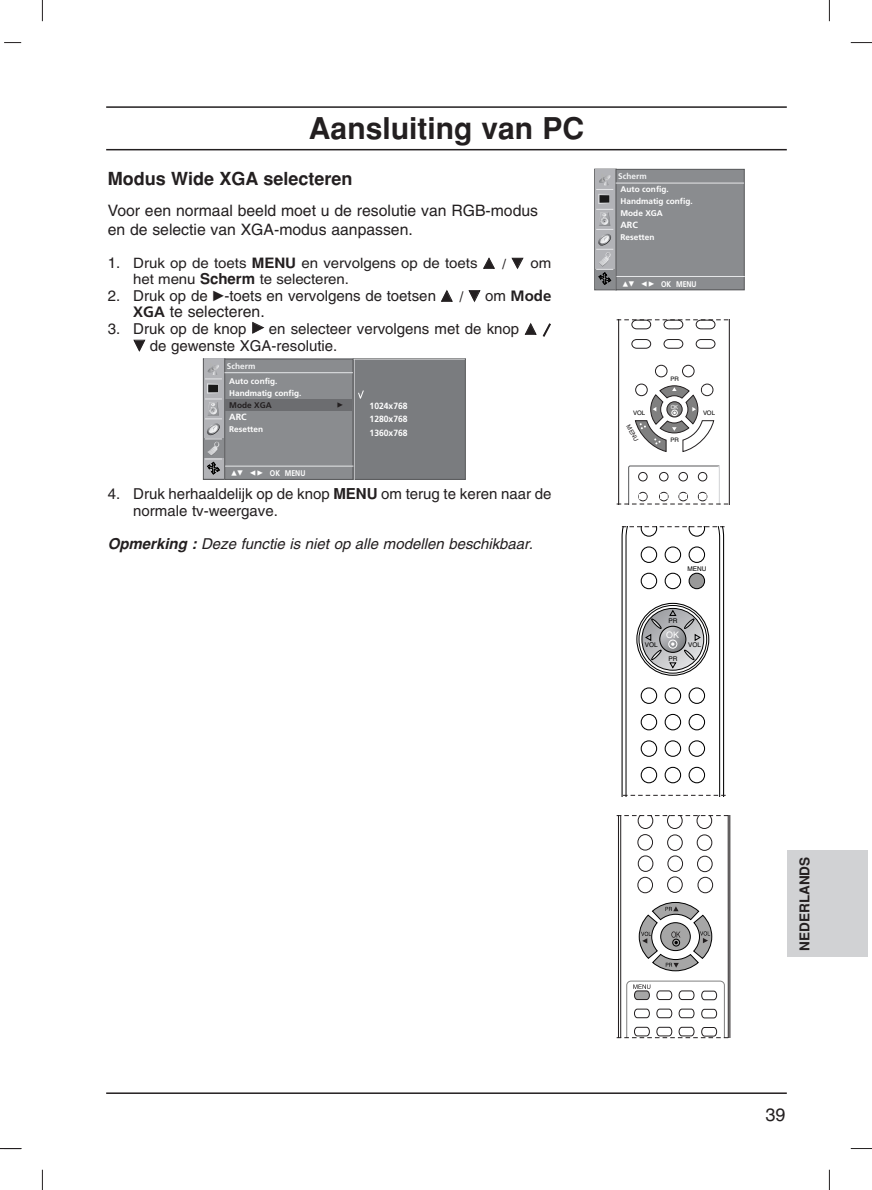
<style>
.page{position:relative;width:872px;height:1190px;background:#fff}
.page>*{position:absolute;margin:0;border:0;box-sizing:border-box;transform-origin:0 0}
.t1{font:700 30px "Helvetica";color:#231f20}
.t2{font:700 18px "Helvetica";color:#231f20}
.t3{font:18px "Helvetica";color:#231f20}
.t4{font:15.75px/18.9px "Helvetica";color:#231f20}
.t5{font:15px/16.5px "Helvetica";color:#231f20}
.t6{font:italic 15px "Helvetica";color:#231f20}
.t7{font:14.25px/16.5px "Helvetica";color:#231f20;scale:1.05 1}
.t8{font:700 13.5px "Helvetica";color:#231f20}
.t9{font:700 9px/13.5px "Frutiger";color:#fff;text-align:justify;scale:.95 1}
.t10{font:700 9px "Frutiger";color:#fff}
.t11{font:9px "Helvetica";color:#fff}
.t12{font:700 8.25px/12px "Frutiger";color:#fff}
.t13{font:700 8.25px "Frutiger";color:#fff;scale:.85 1}
.t14{font:700 8.25px "Frutiger";color:#f2f3f4}
.t15{font:700 8.25px "Frutiger";color:#231f20}
.t16{font:6.45px "Helvetica";color:#000}
.t17{font:6.15px "Helvetica";color:#000}
.t18{font:6.15px "Helvetica";color:#231f20}
.t19{font:6px "FZDING33";color:#231f20}
.t20{font:5.7px "Helvetica";color:#fff;scale:.94 1}
.s1{font-size:15px}
.s2{font-weight:700}
.s3{font-family:"FZDING33";font-size:11.4px}
.s4{font-weight:700;font-size:15px}
.s5{font-family:"FZDING33";font-size:12px}
.s6{font-family:"Frutiger";font-weight:700}
.s7{font-family:"Frutiger";font-weight:700;font-size:15px}
.s8{font-family:"Charlotte Sans Book Plain";font-size:15.75px}
.s9{font-family:"FZDING33";font-weight:400;font-size:6px}
</style>
<div class="page">
<div style="left:203px;top:358px;width:22px;height:122px;border:1px solid #57585a"></div>
<div style="left:204px;top:358px;width:20px;height:20px;background:#b2b3b7"></div>
<div style="left:204px;top:378px;width:20px;height:20px;background:#b2b3b7"></div>
<div style="left:204px;top:398px;width:20px;height:20px;background:#b2b3b7"></div>
<div style="left:204px;top:418px;width:20px;height:20px;background:#b2b3b7"></div>
<div style="left:204px;top:438px;width:20px;height:20px;background:#8a8c8f"></div>
<div style="left:204px;top:458px;width:20px;height:20px;background:#b2b3b7"></div>
<svg style="left:205px;top:365px;width:17px;height:109px"></svg>
<div style="left:354px;top:359px;width:111px;height:120px;background:#7a7c7f"></div>
<div style="left:352px;top:358px;width:114px;height:122px;border:1px solid #57585a"></div>
<hr style="left:353px;top:359px;width:112px;height:1px;background:#d1d2d4">
<hr style="left:353px;top:359px;width:2px;height:121px;background:#d1d2d4">
<div style="left:225px;top:359px;width:127px;height:120px;background:#8a8c8f"></div>
<div style="left:224px;top:358px;width:129px;height:122px;border:1px solid #57585a"></div>
<hr style="left:224px;top:372px;width:129px;height:1px;background:#e6e7e9">
<hr style="left:225px;top:466px;width:128px;height:1px;background:#e6e7e9">
<div style="left:225px;top:399px;width:127px;height:12px;background:#6c6d70"></div>
<svg style="left:358px;top:390px;width:6px;height:9px"></svg>
<div style="left:594px;top:169px;width:22px;height:121px;border:1px solid #57585a"></div>
<div style="left:595px;top:169px;width:20px;height:20px;background:#b2b3b7"></div>
<div style="left:595px;top:189px;width:20px;height:20px;background:#b2b3b7"></div>
<div style="left:595px;top:209px;width:20px;height:20px;background:#b2b3b7"></div>
<div style="left:595px;top:229px;width:20px;height:20px;background:#b2b3b7"></div>
<div style="left:595px;top:249px;width:20px;height:19px;background:#b2b3b7"></div>
<div style="left:595px;top:269px;width:20px;height:19px;background:#8a8c8f"></div>
<svg style="left:596px;top:175px;width:17px;height:109px"></svg>
<div style="left:616px;top:170px;width:127px;height:119px;background:#8a8c8f"></div>
<div style="left:615px;top:169px;width:129px;height:121px;border:1px solid #57585a"></div>
<hr style="left:615px;top:183px;width:129px;height:1px;background:#e6e7e9">
<hr style="left:616px;top:276px;width:128px;height:1px;background:#e6e7e9">
<svg style="left:42px;top:0;width:1px;height:21px"></svg>
<svg style="left:829px;top:0;width:1px;height:21px"></svg>
<svg style="left:42px;top:1169px;width:1px;height:20px"></svg>
<svg style="left:829px;top:1169px;width:1px;height:20px"></svg>
<svg style="left:4px;top:42px;width:17px;height:1px"></svg>
<svg style="left:850px;top:42px;width:22px;height:1px"></svg>
<svg style="left:850px;top:1148px;width:22px;height:1px"></svg>
<div style="left:786px;top:850px;width:81px;height:107px;background:#d1d2d4"></div>
<hr style="left:106px;top:1092px;width:680px;height:2px;background:#231f20">
<hr style="left:106px;top:106px;width:680px;height:2px;background:#231f20">
<hr style="left:106px;top:149px;width:680px;height:1px;background:#231f20">
<svg style="left:0;top:1148px;width:21px;height:1px"></svg>
<svg style="left:616px;top:319px;width:114px;height:186px"></svg>
<svg style="left:616px;top:815px;width:114px;height:223px"></svg>
<svg style="left:621px;top:526px;width:104px;height:270px"></svg>
<h1 class="t1" style="left:309px;top:118px;width:277px">Aansluiting van PC</h1>
<p class="t2" style="left:108px;top:172px;width:246px">Modus Wide XGA selecteren</p>
<p class="t4" style="left:108px;top:202px;width:432px">Voor een normaal beeld moet u de resolutie van RGB-modus en de selectie van XGA-modus aanpassen.</p>
<p class="t7" style="left:133px;top:256px;width:400px;text-indent:-26px"><span class="s1">1.</span> Druk op de toets <span class="s2">MENU</span> en vervolgens op de toets <span class="s3">D</span> <span class="s2">/</span> <span class="s3">E</span> om het menu <span class="s4">Scherm</span> te selecteren.</p>
<p class="t5" style="left:108px;top:289px;width:445px">2. Druk op de <span class="s5">G</span>-toets en vervolgens de toetsen <span class="s5">D</span> <span class="s2">/</span> <span class="s5">E</span> om <span class="s6">Mode</span></p>
<p class="t4" style="left:133px;top:304px;width:133px"><span class="s7">XGA</span> te selecteren.</p>
<p class="t5" style="left:133px;top:322px;width:418px;text-indent:-26px">3. Druk op de knop <span class="s5">G</span> en selecteer vervolgens met de knop <span class="s5">D</span> <span class="s8">/<br></span><span class="s5">E</span> de gewenste XGA-resolutie.</p>
<p class="t14" style="left:227px;top:362px;width:30px">Scherm</p>
<p class="t12" style="left:229px;top:376px;width:74px">Auto config.<br>Handmatig config.</p>
<p class="t15" style="left:229px;top:402px;width:44px">Mode XGA</p>
<p class="t19" style="left:337px;top:402px;width:7px">G</p>
<p class="t10" style="left:229px;top:413px;width:19px">ARC</p>
<p class="t12" style="left:229px;top:424px;width:35px">Resetten</p>
<p class="t13" style="left:231px;top:470px;width:89px"><span class="s9">DE F G</span> OK MENU</p>
<p class="t9" style="left:369px;top:399px;width:42px">1024x768<br>1280x768<br>1360x768</p>
<p class="t5" style="left:133px;top:487px;width:419px;text-indent:-26px">4. Druk herhaaldelijk op de knop <span class="s2">MENU</span> om terug te keren naar de normale tv-weergave.</p>
<p class="t6" style="left:108px;top:538px;width:426px"><span class="s2">Opmerking :</span> Deze functie is niet op alle modellen beschikbaar.</p>
<p class="t14" style="left:618px;top:173px;width:30px">Scherm</p>
<p class="t12" style="left:620px;top:184px;width:74px">Auto config.<br>Handmatig config.<br>Mode XGA</p>
<p class="t10" style="left:620px;top:221px;width:19px">ARC</p>
<p class="t12" style="left:620px;top:232px;width:35px">Resetten</p>
<p class="t13" style="left:622px;top:281px;width:89px"><span class="s9">DE F G</span> OK MENU</p>
<p class="t17" style="left:670px;top:377px;width:10px">PR</p>
<p class="t20" style="left:670px;top:404px;width:9px">OK</p>
<p class="t17" style="left:633px;top:410px;width:14px">VOL</p>
<p class="t17" style="left:703px;top:410px;width:14px">VOL</p>
<p class="t18" style="left:630px;top:424px;width:20px;rotate:61deg">MENU</p>
<p class="t17" style="left:670px;top:437px;width:10px">PR</p>
<p class="t16" style="left:687px;top:566px;width:21px">MENU</p>
<p class="t16" style="left:644px;top:642px;width:14px">VOL</p>
<p class="t16" style="left:668px;top:618px;width:10px">PR</p>
<p class="t16" style="left:668px;top:656px;width:10px">PR</p>
<p class="t11" style="left:666px;top:631px;width:14px">OK</p>
<p class="t16" style="left:688px;top:642px;width:14px">VOL</p>
<p class="t8" style="left:799px;top:950px;width:95px;rotate:-90deg">NEDERLANDS</p>
<p class="t3" style="left:765px;top:1107px;width:22px">39</p>
</div>
